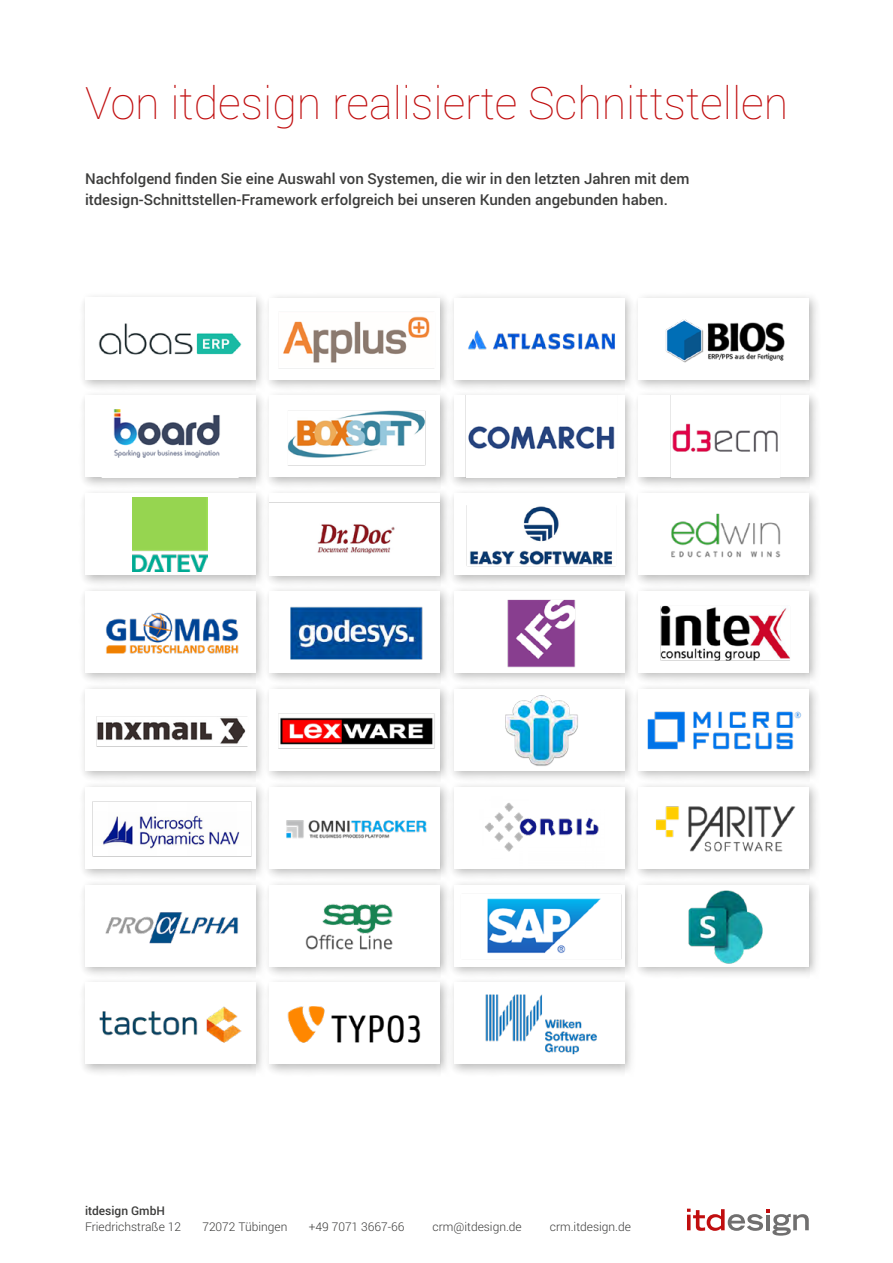
<style>
.page{position:relative;width:893px;height:1263px;background:#fff}
.page>*{position:absolute;margin:0;border:0;box-sizing:border-box;transform-origin:0 0}
.t1{font:100 44.7px "Roboto";color:#c00d0e}
.t2{font:500 15px/21px "Roboto";color:#3c3c3b}
.t3{font:300 12px "Roboto";color:#3c3c3b}
.t4{font:500 12px "Roboto";color:#3c3c3b}
</style>
<div class="page">
<svg style="left:687px;top:1209px;width:122px;height:26px"></svg>
<div style="left:79px;top:291px;width:188px;height:101px;background:#1d1d1b;opacity:.3"></div>
<img style="left:85px;top:298px;width:170px;height:82px">
<div style="left:79px;top:683px;width:188px;height:100px;background:#1d1d1b;opacity:.3"></div>
<img style="left:85px;top:689px;width:170px;height:82px">
<div style="left:79px;top:487px;width:188px;height:101px;background:#1d1d1b;opacity:.3"></div>
<div style="left:85px;top:493px;width:170px;height:82px;background:#fff"></div>
<img style="left:133px;top:497px;width:75px;height:74px">
<div style="left:79px;top:878px;width:188px;height:101px;background:#1d1d1b;opacity:.3"></div>
<img style="left:85px;top:884px;width:170px;height:82px">
<div style="left:79px;top:389px;width:188px;height:101px;background:#1d1d1b;opacity:.3"></div>
<img style="left:85px;top:395px;width:170px;height:82px">
<div style="left:79px;top:780px;width:188px;height:101px;background:#1d1d1b;opacity:.3"></div>
<img style="left:85px;top:787px;width:170px;height:82px">
<div style="left:79px;top:585px;width:188px;height:100px;background:#1d1d1b;opacity:.3"></div>
<img style="left:85px;top:591px;width:170px;height:82px">
<div style="left:79px;top:976px;width:188px;height:100px;background:#1d1d1b;opacity:.3"></div>
<img style="left:85px;top:982px;width:170px;height:82px">
<div style="left:263px;top:291px;width:189px;height:101px;background:#1d1d1b;opacity:.3"></div>
<img style="left:270px;top:298px;width:170px;height:82px">
<div style="left:263px;top:683px;width:189px;height:100px;background:#1d1d1b;opacity:.3"></div>
<img style="left:270px;top:689px;width:170px;height:82px">
<div style="left:263px;top:487px;width:189px;height:101px;background:#1d1d1b;opacity:.3"></div>
<img style="left:270px;top:493px;width:170px;height:82px">
<div style="left:263px;top:878px;width:189px;height:101px;background:#1d1d1b;opacity:.3"></div>
<img style="left:270px;top:884px;width:170px;height:82px">
<div style="left:263px;top:389px;width:189px;height:101px;background:#1d1d1b;opacity:.3"></div>
<img style="left:270px;top:395px;width:170px;height:82px">
<div style="left:263px;top:780px;width:189px;height:101px;background:#1d1d1b;opacity:.3"></div>
<img style="left:270px;top:787px;width:170px;height:82px">
<div style="left:263px;top:585px;width:189px;height:100px;background:#1d1d1b;opacity:.3"></div>
<img style="left:270px;top:591px;width:170px;height:82px">
<div style="left:263px;top:976px;width:189px;height:100px;background:#1d1d1b;opacity:.3"></div>
<img style="left:270px;top:982px;width:170px;height:82px">
<div style="left:448px;top:291px;width:188px;height:101px;background:#1d1d1b;opacity:.3"></div>
<img style="left:454px;top:298px;width:170px;height:82px">
<div style="left:448px;top:683px;width:188px;height:100px;background:#1d1d1b;opacity:.3"></div>
<img style="left:454px;top:689px;width:170px;height:82px">
<div style="left:448px;top:487px;width:188px;height:101px;background:#1d1d1b;opacity:.3"></div>
<img style="left:454px;top:493px;width:170px;height:82px">
<div style="left:448px;top:878px;width:188px;height:101px;background:#1d1d1b;opacity:.3"></div>
<img style="left:454px;top:884px;width:170px;height:82px">
<div style="left:448px;top:389px;width:188px;height:101px;background:#1d1d1b;opacity:.3"></div>
<img style="left:454px;top:395px;width:170px;height:82px">
<div style="left:448px;top:780px;width:188px;height:101px;background:#1d1d1b;opacity:.3"></div>
<img style="left:454px;top:787px;width:170px;height:82px">
<div style="left:448px;top:585px;width:188px;height:100px;background:#1d1d1b;opacity:.3"></div>
<img style="left:454px;top:591px;width:170px;height:82px">
<div style="left:448px;top:976px;width:188px;height:100px;background:#1d1d1b;opacity:.3"></div>
<img style="left:454px;top:982px;width:170px;height:82px">
<div style="left:632px;top:291px;width:189px;height:101px;background:#1d1d1b;opacity:.3"></div>
<img style="left:639px;top:298px;width:170px;height:82px">
<div style="left:632px;top:683px;width:189px;height:100px;background:#1d1d1b;opacity:.3"></div>
<img style="left:639px;top:689px;width:170px;height:82px">
<div style="left:632px;top:487px;width:189px;height:101px;background:#1d1d1b;opacity:.3"></div>
<img style="left:639px;top:493px;width:170px;height:82px">
<div style="left:632px;top:878px;width:189px;height:101px;background:#1d1d1b;opacity:.3"></div>
<img style="left:639px;top:884px;width:170px;height:82px">
<div style="left:632px;top:389px;width:189px;height:101px;background:#1d1d1b;opacity:.3"></div>
<img style="left:639px;top:395px;width:170px;height:82px">
<div style="left:632px;top:780px;width:189px;height:101px;background:#1d1d1b;opacity:.3"></div>
<img style="left:639px;top:787px;width:170px;height:82px">
<div style="left:632px;top:585px;width:189px;height:100px;background:#1d1d1b;opacity:.3"></div>
<img style="left:639px;top:591px;width:170px;height:82px">
<h1 class="t1" style="left:85px;top:72px;width:705px">Von itdesign realisierte Schnittstellen</h1>
<p class="t2" style="left:85px;top:167px;width:606px">Nachfolgend finden Sie eine Auswahl von Systemen, die wir in den letzten Jahren mit dem itdesign-Schnittstellen-Framework erfolgreich bei unseren Kunden angebunden haben.</p>
<p class="t4" style="left:85px;top:1202px;width:81px">itdesign GmbH</p>
<p class="t3" style="left:85px;top:1218px;width:98px">Friedrichstraße 12</p>
<p class="t3" style="left:202px;top:1218px;width:87px">72072 Tübingen</p>
<p class="t3" style="left:309px;top:1218px;width:97px">+49 7071 3667-66</p>
<p class="t3" style="left:433px;top:1218px;width:91px">crm@itdesign.de</p>
<p class="t3" style="left:550px;top:1218px;width:83px">crm.itdesign.de</p>
</div>
